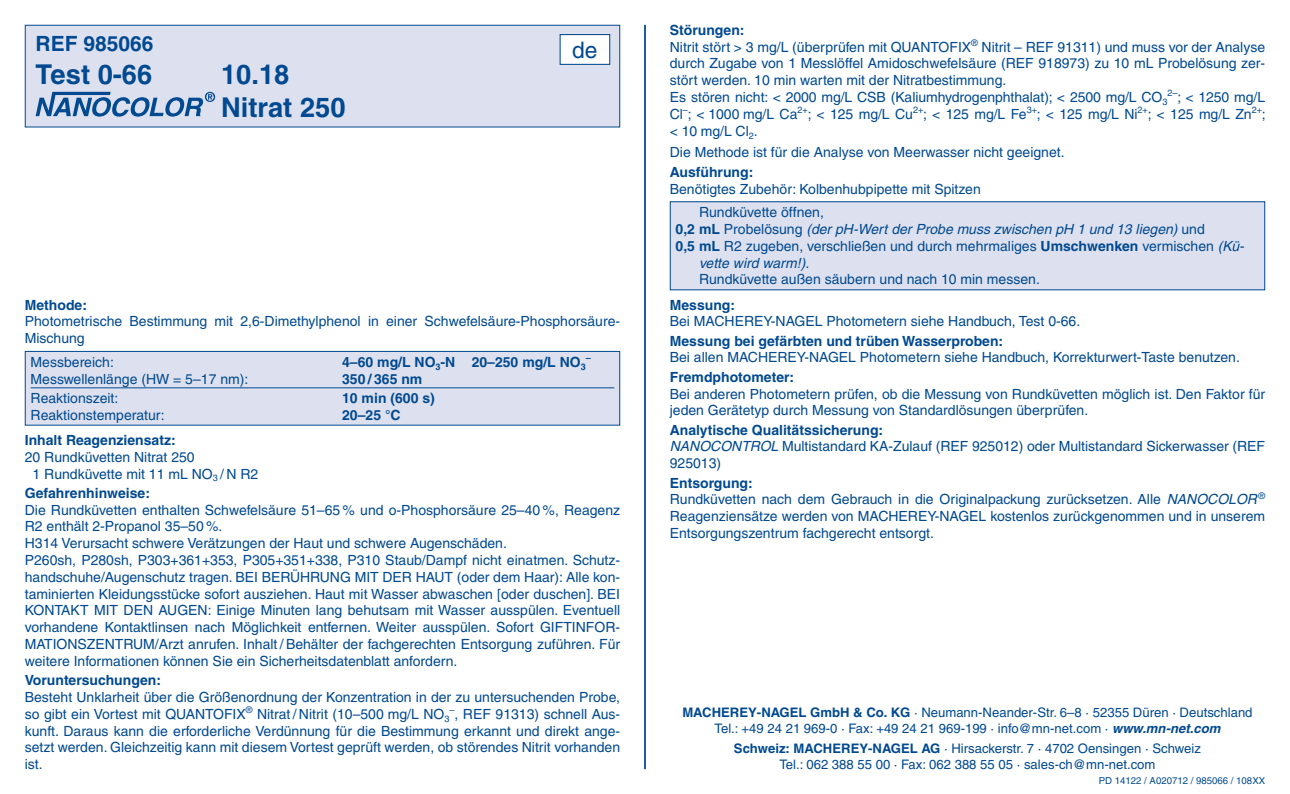
<style>
.page{position:relative;width:1290px;height:794px;background:#fff}
.page>*{position:absolute;margin:0;border:0;box-sizing:border-box;transform-origin:0 0}
.TestNo___Name{font:700 27.3px "Helvetica LT Pro";color:#014990}
.t1{font:22.75px "Helvetica LT Pro";color:#014990}
.REF{font:700 21px "Helvetica LT Pro";color:#014990}
.Fließtext{font:14px/16.8px "Helvetica LT Pro";color:#014990;text-align:justify}
.Fließtext_Flatter__T{font:14px/16.8px "Helvetica LT Pro";color:#014990}
.Subhead{font:700 14px "Helvetica LT Pro";color:#014990}
.Fließtext_Flatter__T-2{font:italic 14px "Helvetica LT Pro";color:#014990}
.Fließtext_Abstand_vo{font:14px "Helvetica LT Pro";color:#014990}
.Fließtext_Flatter__T-3{font:700 14px "Helvetica LT Pro";color:#014990}
.Fließtext-2{font:700 14px "Helvetica LT Pro";color:#014990}
.Adresse{font:13.12px/15.8px "Helvetica LT Pro";color:#014990;text-align:center}
.t2{font:9.62px "Helvetica LT Pro";color:#014990}
.Fließtext_Flatter__T-4{font:700 9.1px "Helvetica LT Pro";color:#014990}
.s1{font-weight:700;font-style:normal}
.s2{font-style:normal}
.s3{font-weight:700}
.s4{font-style:italic}
.s5{font-weight:700;font-style:italic}
</style>
<div class="page">
<hr style="left:644px;top:25px;width:2px;height:744px;background:#014990">
<div style="left:25px;top:25px;width:595px;height:102px;background:#dde1ef"></div>
<svg style="left:36px;top:92px;width:179px;height:25px"></svg>
<div style="left:25px;top:25px;width:595px;height:102px;border:1px solid #014990"></div>
<div style="left:560px;top:35px;width:50px;height:29px;background:#fff"></div>
<div style="left:560px;top:34px;width:50px;height:31px;border:1px solid #014990"></div>
<div style="left:670px;top:202px;width:595px;height:88px;background:#dde1ef"></div>
<div style="left:670px;top:201px;width:595px;height:89px;border:1px solid #014990"></div>
<div style="left:25px;top:351px;width:595px;height:74px;background:#dde1ef"></div>
<hr style="left:31px;top:387px;width:583px;height:1px;background:#014990">
<div style="left:25px;top:351px;width:595px;height:74px;border:1px solid #014990"></div>
<p class="REF" style="left:36px;top:30px;width:119px">REF 985066</p>
<p class="TestNo___Name" style="left:36px;top:57px;width:118px">Test 0-66</p>
<p class="TestNo___Name" style="left:221px;top:57px;width:70px">10.18</p>
<p class="TestNo___Name" style="left:221px;top:90px;width:126px">Nitrat 250</p>
<p class="t1" style="left:572px;top:36px;width:27px">de</p>
<p class="Subhead" style="left:25px;top:296px;width:64px">Methode:</p>
<p class="Fließtext" style="left:25px;top:313px;width:597px">Photometrische Bestimmung mit 2,6-Dimethylphenol in einer Schwefelsäure-Phosphorsäure-<br>Mischung</p>
<p class="Fließtext_Flatter__T" style="left:31px;top:353px;width:85px">Messbereich:</p>
<p class="Fließtext_Flatter__T-3" style="left:342px;top:353px;width:245px">4–60 mg/L NO<sub>3</sub>-N 20–250 mg/L NO<sub>3</sub></p>
<p class="Fließtext_Flatter__T-4" style="left:586px;top:352px;width:7px">–</p>
<p class="Fließtext_Flatter__T" style="left:31px;top:370px;width:219px">Messwellenlänge (HW = 5–17 nm):</p>
<p class="Fließtext_Flatter__T-3" style="left:342px;top:370px;width:82px">350 / 365 nm</p>
<p class="Fließtext_Flatter__T" style="left:31px;top:389px;width:89px">Reaktionszeit:</p>
<p class="Fließtext_Flatter__T-3" style="left:342px;top:389px;width:94px">10 min (600 s)</p>
<p class="Fließtext_Flatter__T" style="left:31px;top:406px;width:136px">Reaktionstemperatur:</p>
<p class="Fließtext_Flatter__T-3" style="left:342px;top:406px;width:60px">20–25 °C</p>
<p class="Subhead" style="left:25px;top:431px;width:152px">Inhalt Reagenziensatz:</p>
<p class="Fließtext" style="left:25px;top:448px;width:171px">20 Rundküvetten Nitrat 250</p>
<p class="Fließtext" style="left:33px;top:465px;width:227px">1 Rundküvette mit 11 mL NO<sub>3</sub> / N R2</p>
<p class="Subhead" style="left:25px;top:484px;width:127px">Gefahrenhinweise:</p>
<p class="Fließtext" style="left:25px;top:501px;width:597px">Die Rundküvetten enthalten Schwefelsäure 51–65 % und o-Phosphorsäure 25–40 %, Reagenz<br>R2 enthält 2-Propanol 35–50 %.</p>
<p class="Fließtext" style="left:25px;top:535px;width:484px">H314 Verursacht schwere Verätzungen der Haut und schwere Augenschäden.</p>
<p class="Fließtext" style="left:25px;top:551px;width:597px">P260sh, P280sh, P303+361+353, P305+351+338, P310 Staub/Dampf nicht einatmen. Schutz&shy;handschuhe/Augenschutz tragen. BEI BERÜHRUNG MIT DER HAUT (oder dem Haar): Alle kon&shy;taminierten Kleidungsstücke sofort ausziehen. Haut mit Wasser abwaschen [oder duschen]. BEI KONTAKT MIT DEN AUGEN: Einige Minuten lang behutsam mit Wasser ausspülen. Eventuell vorhandene Kontaktlinsen nach Möglichkeit entfernen. Weiter ausspülen. Sofort GIFTINFOR-MATIONSZENTRUM/Arzt anrufen. Inhalt / Behälter der fachgerechten Entsorgung zuführen. Für weitere Informationen können Sie ein Sicherheitsdatenblatt anfordern.</p>
<p class="Subhead" style="left:25px;top:671px;width:138px">Voruntersuchungen:</p>
<p class="Fließtext" style="left:25px;top:688px;width:597px">Besteht Unklarheit über die Größenordnung der Konzentration in der zu untersuchenden Probe, so gibt ein Vortest mit QUANTOFIX<sup>®</sup> Nitrat / Nitrit (10–500 mg/L NO<sub>3</sub><sup>–</sup>, REF 91313) schnell Aus&shy;kunft. Daraus kann die erforderliche Verdünnung für die Bestimmung erkannt und direkt ange&shy;setzt werden. Gleichzeitig kann mit diesem Vortest geprüft werden, ob störendes Nitrit vorhanden ist.</p>
<p class="Fließtext-2" style="left:670px;top:21px;width:76px">Störungen:</p>
<p class="Fließtext" style="left:670px;top:38px;width:597px">Nitrit stört &gt; 3 mg/L (überprüfen mit QUANTOFIX<sup>®</sup> Nitrit – REF 91311) und muss vor der Analyse durch Zugabe von 1 Messlöffel Amidoschwefelsäure (REF 918973) zu 10 mL Probelösung zer&shy;stört werden. 10 min warten mit der Nitratbestimmung.</p>
<p class="Fließtext" style="left:670px;top:89px;width:597px">Es stören nicht: &lt; 2000 mg/L CSB (Kaliumhydrogenphthalat); &lt; 2500 mg/L CO<sub>3</sub><sup>2–</sup>; &lt; 1250 mg/L Cl<sup>–</sup>; &lt; 1000 mg/L Ca<sup>2+</sup>; &lt; 125 mg/L Cu<sup>2+</sup>; &lt; 125 mg/L Fe<sup>3+</sup>; &lt; 125 mg/L Ni<sup>2+</sup>; &lt; 125 mg/L Zn<sup>2+</sup>; &lt; 10 mg/L Cl<sub>2</sub>.</p>
<p class="Fließtext_Abstand_vo" style="left:670px;top:144px;width:396px">Die Methode ist für die Analyse von Meerwasser nicht geeignet.</p>
<p class="Subhead" style="left:670px;top:163px;width:85px">Ausführung:</p>
<p class="Fließtext" style="left:670px;top:180px;width:313px">Benötigtes Zubehör: Kolbenhubpipette mit Spitzen</p>
<p class="Fließtext_Flatter__T" style="left:699px;top:204px;width:126px">Rundküvette öffnen,</p>
<p class="Fließtext_Flatter__T-2" style="left:676px;top:221px;width:531px"><span class="s1">0,2 mL</span> <span class="s2">Probelösung</span> (der pH-Wert der Probe muss zwischen pH 1 und 13 liegen) <span class="s2">und</span></p>
<p class="Fließtext_Flatter__T" style="left:699px;top:237px;width:547px;text-indent:-23px"><span class="s3">0,5 mL</span> R2 zugeben, verschließen und durch mehrmaliges <span class="s3">Umschwenken</span> vermischen <span class="s4">(Kü&shy;vette wird warm!)</span>.<br>Rundküvette außen säubern und nach 10 min messen.</p>
<p class="Subhead" style="left:670px;top:296px;width:67px">Messung:</p>
<p class="Fließtext" style="left:670px;top:313px;width:412px">Bei MACHEREY-NAGEL Photometern siehe Handbuch, Test 0-66.</p>
<p class="Subhead" style="left:670px;top:332px;width:335px">Messung bei gefärbten und trüben Wasserproben:</p>
<p class="Fließtext" style="left:670px;top:349px;width:572px">Bei allen MACHEREY-NAGEL Photometern siehe Handbuch, Korrekturwert-Taste benutzen.</p>
<p class="Subhead" style="left:670px;top:368px;width:126px">Fremdphotometer:</p>
<p class="Fließtext" style="left:670px;top:385px;width:597px">Bei anderen Photometern prüfen, ob die Messung von Rundküvetten möglich ist. Den Faktor für jeden Gerätetyp durch Messung von Standardlösungen überprüfen.</p>
<p class="Subhead" style="left:670px;top:421px;width:215px">Analytische Qualitätssicherung:</p>
<p class="Fließtext" style="left:670px;top:438px;width:597px"><span class="s4">NANOCONTROL</span> Multistandard KA-Zulauf (REF 925012) oder Multistandard Sickerwasser (REF<br>925013)</p>
<p class="Subhead" style="left:670px;top:474px;width:85px">Entsorgung:</p>
<p class="Fließtext" style="left:670px;top:491px;width:597px">Rundküvetten nach dem Gebrauch in die Originalpackung zurücksetzen. Alle <span class="s4">NANOCOLOR</span> <sup>® </sup>Reagenziensätze werden von MACHEREY-NAGEL kostenlos zurückgenommen und in unserem Entsorgungszentrum fachgerecht entsorgt.</p>
<p class="Adresse" style="left:682px;top:704px;width:572px"><span class="s3">MACHEREY-NAGEL GmbH &amp; Co. KG</span> · Neumann-Neander-Str. 6–8 · 52355 Düren · Deutschland<br>Tel.: +49 24 21 969-0 · Fax: +49 24 21 969-199 · info@mn-net.com · <span class="s5">www.mn-net.com</span></p>
<p class="Adresse" style="left:734px;top:741px;width:469px"><span class="s3">Schweiz: MACHEREY-NAGEL AG</span> · Hirsackerstr. 7 · 4702 Oensingen · Schweiz<br>Tel.: 062 388 55 00 · Fax: 062 388 55 05 · sales-ch@mn-net.com</p>
<p class="t2" style="left:1099px;top:774px;width:168px">PD 14122 / A020712 / 985066 / 108XX</p>
</div>
